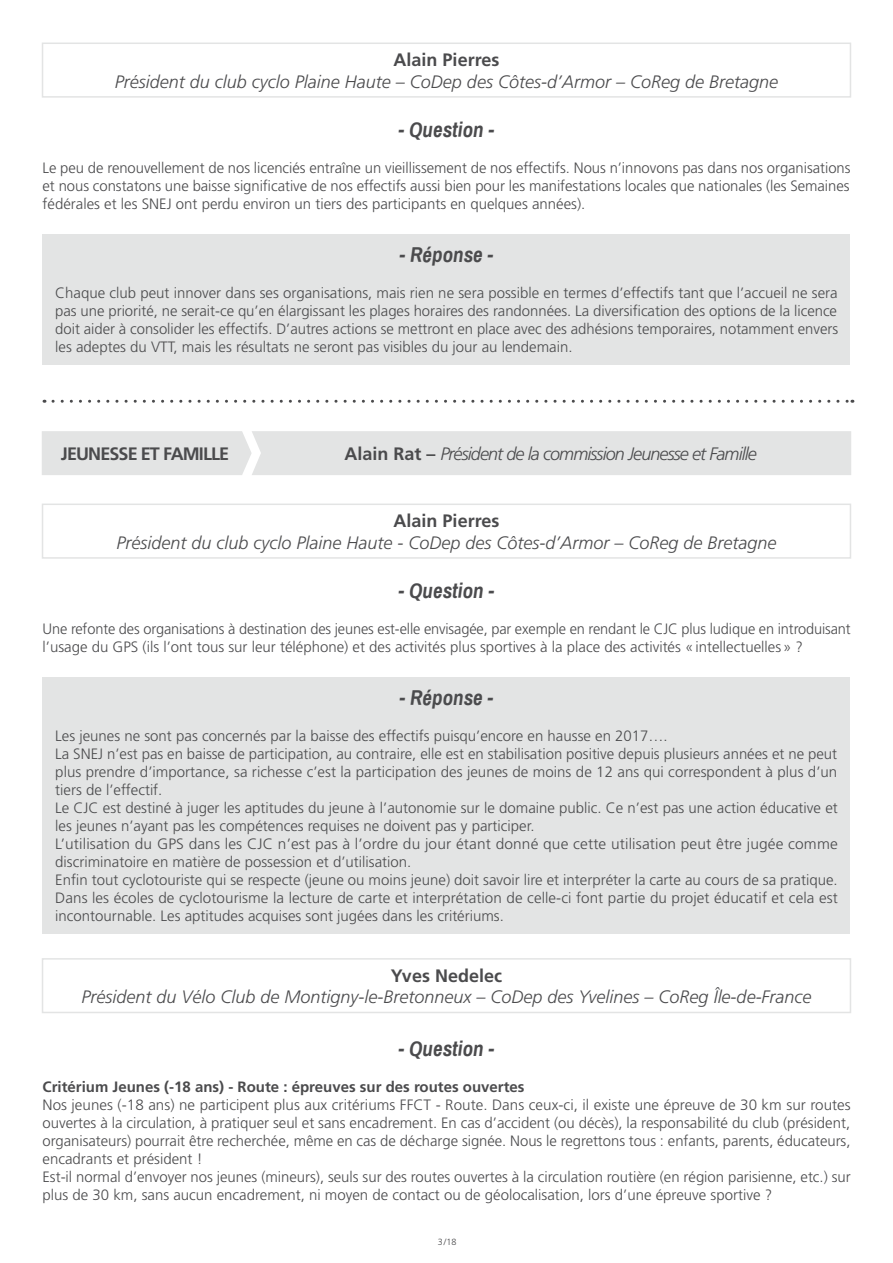
<style>
.page{position:relative;width:893px;height:1263px;background:#fff}
.page>*{position:absolute;margin:0;border:0;box-sizing:border-box;transform-origin:0 0}
.t1{font:italic 700 21px "Archivo Narrow";color:#4b4b4d}
.t2{font:italic 300 18px "Frutiger";color:#4b4b4d}
.t3{font:700 18px "Frutiger";color:#4b4b4d}
.t4{font:italic 300 18px "Frutiger";letter-spacing:-.05em;color:#4b4b4d}
.t5{font:300 15px/18px "Frutiger";color:#4b4b4d}
.t6{font:700 15px "Frutiger";color:#4b4b4d}
.t7{font:300 9px "Frutiger";color:#4b4b4d}
.s1{font-weight:700;font-style:normal}
</style>
<div class="page">
<div style="left:42px;top:43px;width:809px;height:55px;border:2px solid #e3e4e4"></div>
<div style="left:42px;top:504px;width:809px;height:55px;border:2px solid #e3e4e4"></div>
<div style="left:42px;top:958px;width:809px;height:55px;border:2px solid #e3e4e4"></div>
<div style="left:43px;top:234px;width:807px;height:131px;background:#e3e4e4"></div>
<div style="left:43px;top:677px;width:807px;height:257px;background:#e3e4e4"></div>
<div style="left:42px;top:431px;width:809px;height:44px;background:#e3e4e4"></div>
<svg style="left:53px;top:400px;width:800px;height:3px"></svg>
<p class="t3" style="left:394px;top:49px;width:107px">Alain Pierres</p>
<p class="t2" style="left:115px;top:71px;width:665px">Président du club cyclo Plaine Haute – CoDep des Côtes-d’Armor – CoReg de Bretagne</p>
<h1 class="t1" style="left:399px;top:117px;width:97px">- Question -</h1>
<p class="t5" style="left:43px;top:159px;width:809px;text-align:justify">Le peu de renouvellement de nos licenciés entraîne un vieillissement de nos effectifs. Nous n’innovons pas dans nos organisations et nous constatons une baisse significative de nos effectifs aussi bien pour les manifestations locales que nationales (les Semaines fédérales et les SNEJ ont perdu environ un tiers des participants en quelques années).</p>
<h1 class="t1" style="left:400px;top:242px;width:95px">- Réponse -</h1>
<p class="t5" style="left:55px;top:284px;width:784px;text-align:justify">Chaque club peut innover dans ses organisations, mais rien ne sera possible en termes d’effectifs tant que l’accueil ne sera pas une priorité, ne serait-ce qu’en élargissant les plages horaires des randonnées. La diversification des options de la licence doit aider à consolider les effectifs. D’autres actions se mettront en place avec des adhésions temporaires, notamment envers les adeptes du VTT, mais les résultats ne seront pas visibles du jour au lendemain.</p>
<p class="t3" style="left:61px;top:443px;width:17px">Jeunesse</p>
<p class="t3" style="left:141px;top:443px;width:41px">et Famille</p>
<p class="t4" style="left:344px;top:443px;width:414px"><span class="s1">Alain Rat –</span> Président de la commission Jeunesse et Famille</p>
<p class="t3" style="left:394px;top:510px;width:107px">Alain Pierres</p>
<p class="t2" style="left:116px;top:532px;width:662px">Président du club cyclo Plaine Haute - CoDep des Côtes-d’Armor – CoReg de Bretagne</p>
<h1 class="t1" style="left:399px;top:578px;width:97px">- Question -</h1>
<p class="t5" style="left:43px;top:620px;width:810px">Une refonte des organisations à destination des jeunes est-elle envisagée, par exemple en rendant le CJC plus ludique en introduisant l’usage du GPS (ils l’ont tous sur leur téléphone) et des activités plus sportives à la place des activités «intellectuelles» ?</p>
<h1 class="t1" style="left:400px;top:685px;width:95px">- Réponse -</h1>
<p class="t5" style="left:55px;top:727px;width:784px">Les jeunes ne sont pas concernés par la baisse des effectifs puisqu’encore en hausse en 2017….<br>La SNEJ n’est pas en baisse de participation, au contraire, elle est en stabilisation positive depuis plusieurs années et ne peut plus prendre d’importance, sa richesse c’est la participation des jeunes de moins de 12 ans qui correspondent à plus d’un tiers de l’effectif.<br>Le CJC est destiné à juger les aptitudes du jeune à l’autonomie sur le domaine public. Ce n’est pas une action éducative et les jeunes n’ayant pas les compétences requises ne doivent pas y participer.<br>L’utilisation du GPS dans les CJC n’est pas à l’ordre du jour étant donné que cette utilisation peut être jugée comme discriminatoire en matière de possession et d’utilisation.<br>Enfin tout cyclotouriste qui se respecte (jeune ou moins jeune) doit savoir lire et interpréter la carte au cours de sa pratique.<br>Dans les écoles de cyclotourisme la lecture de carte et interprétation de celle-ci font partie du projet éducatif et cela est incontournable. Les aptitudes acquises sont jugées dans les critériums.</p>
<p class="t3" style="left:391px;top:965px;width:113px">Yves Nedelec</p>
<p class="t2" style="left:81px;top:987px;width:732px">Président du Vélo Club de Montigny-le-Bretonneux – CoDep des Yvelines – CoReg île-de-France</p>
<h1 class="t1" style="left:399px;top:1036px;width:97px">- Question -</h1>
<p class="t6" style="left:43px;top:1078px;width:484px">Critérium Jeunes (-18 ans) - Route : épreuves sur des routes ouvertes</p>
<p class="t5" style="left:43px;top:1096px;width:810px">Nos jeunes (-18 ans) ne participent plus aux critériums FFCT - Route. Dans ceux-ci, il existe une épreuve de 30 km sur routes ouvertes à la circulation, à pratiquer seul et sans encadrement. En cas d’accident (ou décès), la responsabilité du club (président, organisateurs) pourrait être recherchée, même en cas de décharge signée. Nous le regrettons tous : enfants, parents, éducateurs, encadrants et président !<br>Est-il normal d’envoyer nos jeunes (mineurs), seuls sur des routes ouvertes à la circulation routière (en région parisienne, etc.) sur plus de 30 km, sans aucun encadrement, ni moyen de contact ou de géolocalisation, lors d’une épreuve sportive ?</p>
<p class="t7" style="left:438px;top:1237px;width:20px">3/18</p>
</div>
